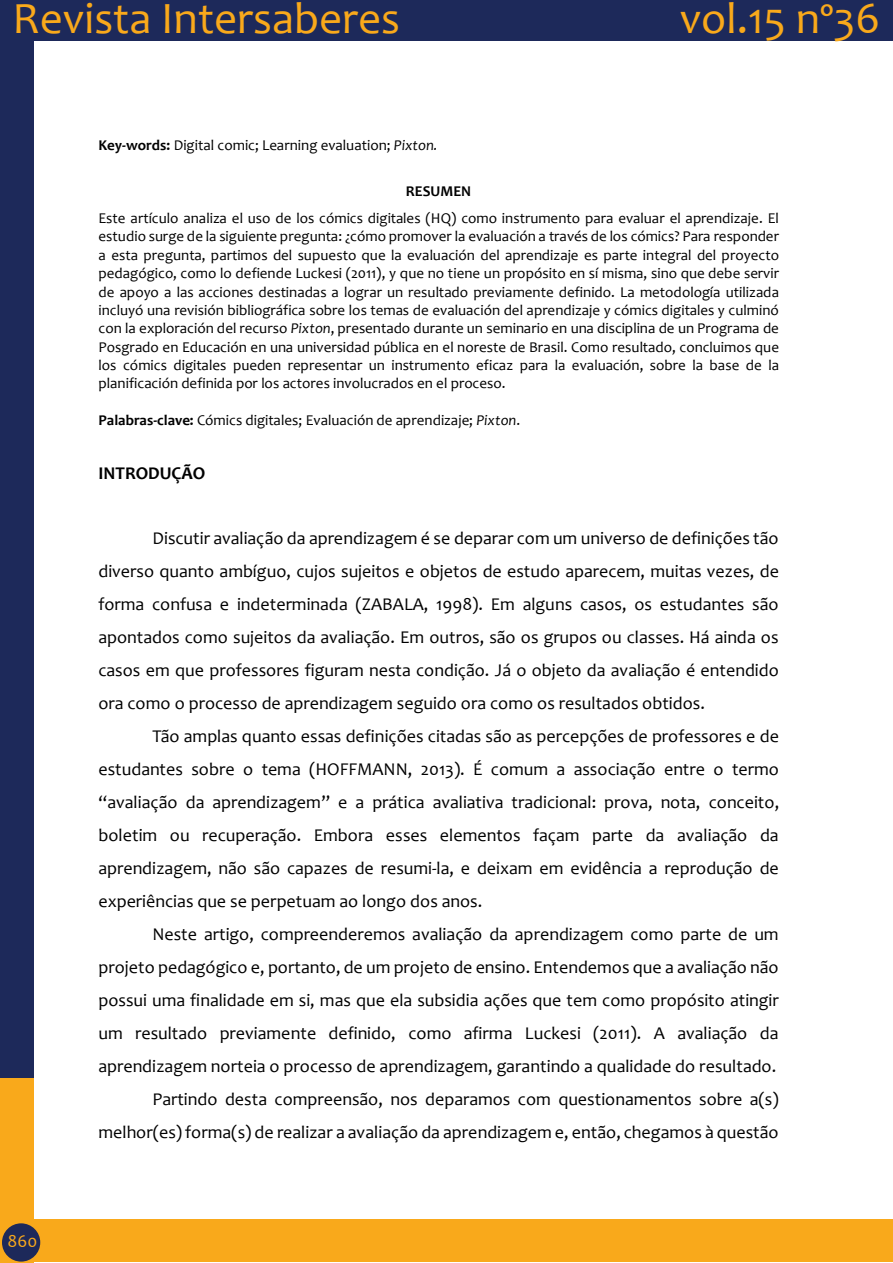
<style>
.page{position:relative;width:893px;height:1263px;background:#fff}
.page>*{position:absolute;margin:0;border:0;box-sizing:border-box;transform-origin:0 0}
.t1{font:45px "Candara";color:#f9a91b}
.t2{font:18px "Candara";color:#000}
.t3{font:700 18px "Candara";letter-spacing:.005em;color:#000}
.t4{font:18px "Candara";color:#f9a91b}
.t5{font:15px/18.3px "Candara";color:#000;text-align:center}
.s1{font-weight:700}
.s2{font-style:italic}
</style>
<div class="page">
<div style="left:0;top:0;width:33px;height:1081px;background:#1d295a"></div>
<div style="left:0;top:0;width:893px;height:41px;background:#1d295a"></div>
<div style="left:0;top:1078px;width:33px;height:185px;background:#f9a91b"></div>
<div style="left:21px;top:1219px;width:872px;height:43px;background:#f9a91b"></div>
<div style="left:2px;top:1223px;width:38px;height:38px;background:#1d295a;border-radius:50%"></div>
<h1 class="t1" style="left:13px;top:-9px;width:389px">Revista Intersaberes</h1>
<h1 class="t1" style="left:680px;top:-9px;width:202px">vol.15 nº36</h1>
<p class="t5" style="left:98px;top:136px;width:341px"><span class="s1">Key-words:</span> Digital comic; Learning evaluation; <span class="s2">Pixton.</span></p>
<p class="t5" style="left:98px;top:177px;width:682px;line-height:27.3px"><span class="s1">RESUMEN<br></span>Este artículo analiza el uso de los cómics digitales (HQ) como instrumento para evaluar el aprendizaje. El</p>
<p class="t5" style="left:98px;top:227px;width:682px;text-align:justify">estudio surge de la siguiente pregunta: ¿cómo promover la evaluación a través de los cómics? Para responder a esta pregunta, partimos del supuesto que la evaluación del aprendizaje es parte integral del proyecto pedagógico, como lo defiende Luckesi (2011), y que no tiene un propósito en sí misma, sino que debe servir de apoyo a las acciones destinadas a lograr un resultado previamente definido. La metodología utilizada incluyó una revisión bibliográfica sobre los temas de evaluación del aprendizaje y cómics digitales y culminó con la exploración del recurso <span class="s2">Pixton</span>, presentado durante un seminario en una disciplina de un Programa de Posgrado en Educación en una universidad pública en el noreste de Brasil. Como resultado, concluimos que los cómics digitales pueden representar un instrumento eficaz para la evaluación, sobre la base de la planificación definida por los actores involucrados en el proceso.</p>
<p class="t5" style="left:98px;top:411px;width:423px"><span class="s1">Palabras-clave:</span> Cómics digitales; Evaluación de aprendizaje; <span class="s2">Pixton</span>.</p>
<p class="t3" style="left:98px;top:462px;width:109px">INTRODUÇÃO</p>
<p class="t4" style="left:8px;top:1229px;width:31px">860</p>
<p class="t2" style="left:152px;top:527px;width:627px">Discutir avaliação da aprendizagem é se deparar com um universo de definições tão</p>
<p class="t2" style="left:98px;top:560px;width:682px">diverso quanto ambíguo, cujos sujeitos e objetos de estudo aparecem, muitas vezes, de</p>
<p class="t2" style="left:98px;top:593px;width:682px">forma confusa e indeterminada (ZABALA, 1998). Em alguns casos, os estudantes são</p>
<p class="t2" style="left:98px;top:626px;width:682px">apontados como sujeitos da avaliação. Em outros, são os grupos ou classes. Há ainda os</p>
<p class="t2" style="left:98px;top:659px;width:682px">casos em que professores figuram nesta condição. Já o objeto da avaliação é entendido</p>
<p class="t2" style="left:98px;top:692px;width:608px">ora como o processo de aprendizagem seguido ora como os resultados obtidos.</p>
<p class="t2" style="left:152px;top:725px;width:628px">Tão amplas quanto essas definições citadas são as percepções de professores e de</p>
<p class="t2" style="left:98px;top:758px;width:682px">estudantes sobre o tema (HOFFMANN, 2013). É comum a associação entre o termo</p>
<p class="t2" style="left:98px;top:791px;width:682px">“avaliação da aprendizagem” e a prática avaliativa tradicional: prova, nota, conceito,</p>
<p class="t2" style="left:98px;top:824px;width:682px">boletim ou recuperação. Embora esses elementos façam parte da avaliação da</p>
<p class="t2" style="left:98px;top:857px;width:682px">aprendizagem, não são capazes de resumi-la, e deixam em evidência a reprodução de</p>
<p class="t2" style="left:98px;top:890px;width:385px">experiências que se perpetuam ao longo dos anos.</p>
<p class="t2" style="left:152px;top:923px;width:628px">Neste artigo, compreenderemos avaliação da aprendizagem como parte de um</p>
<p class="t2" style="left:98px;top:956px;width:682px">projeto pedagógico e, portanto, de um projeto de ensino. Entendemos que a avaliação não</p>
<p class="t2" style="left:98px;top:989px;width:682px">possui uma finalidade em si, mas que ela subsidia ações que tem como propósito atingir</p>
<p class="t2" style="left:98px;top:1022px;width:682px">um resultado previamente definido, como afirma Luckesi (2011). A avaliação da</p>
<p class="t2" style="left:98px;top:1055px;width:679px">aprendizagem norteia o processo de aprendizagem, garantindo a qualidade do resultado.</p>
<p class="t2" style="left:152px;top:1088px;width:628px">Partindo desta compreensão, nos deparamos com questionamentos sobre a(s)</p>
<p class="t2" style="left:98px;top:1121px;width:682px">melhor(es) forma(s) de realizar a avaliação da aprendizagem e, então, chegamos à questão</p>
</div>
